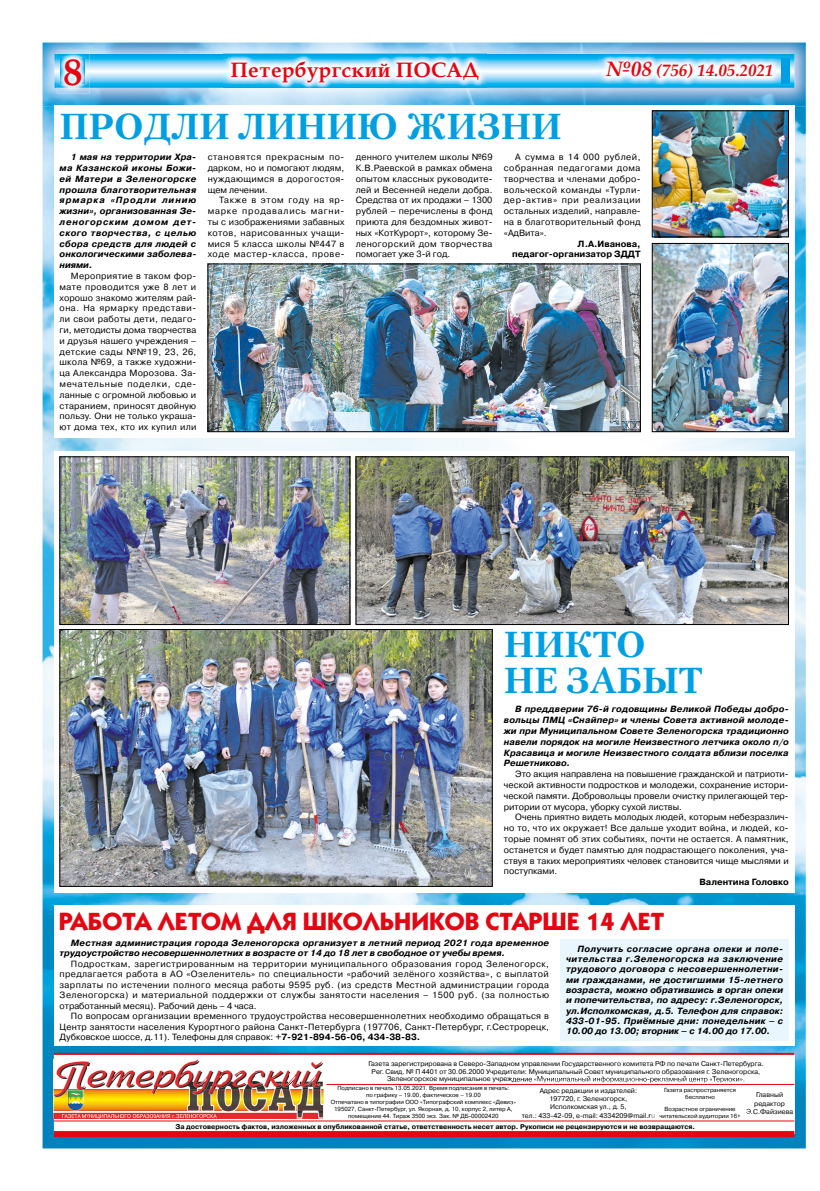
<style>
.page{position:relative;width:820px;height:1191px;background:#fff}
.page>*{position:absolute;margin:0;border:0;box-sizing:border-box;transform-origin:0 0}
.t1{font:700 37px "Palladium";color:#e30613}
.t2{font:700 36px/36px "Petersburg C";color:#009fe3}
.t3{font:700 25px "Kabel C";color:#e30613}
.t4{font:700 20px "Palladium";color:#e30613}
.t5{font:italic 700 16px "Palladium";color:#e30613}
.t6{font:9px/10.8px "Pragmatica C";letter-spacing:.01em;color:#000;text-align:justify}
.t7{font:italic 700 9px/10.8px "Pragmatica C";letter-spacing:.01em;color:#000;text-align:justify}
.t8{font:700 9px/10.8px "Pragmatica C";color:#000;text-align:right}
.t9{font:6.9px/8.2px "Pragmatica C";color:#000;text-align:center}
.t10{font:700 6.9px "Pragmatica C";color:#000}
.t11{font:5.9px/6.9px "Pragmatica C";color:#000;text-align:center}
.s1{font-size:20px}
.s2{font-weight:700}
</style>
<div class="page">
<img style="left:43px;top:106px;width:762px;height:1042px">
<img style="left:42px;top:42px;width:764px;height:64px">
<svg style="left:54px;top:54px;width:740px;height:34px;background:#70cdf3"></svg>
<div style="left:780px;top:58px;width:8px;height:26px;background:#009fe3"></div>
<img style="left:223px;top:53px;width:263px;height:37px">
<img style="left:223px;top:54px;width:263px;height:34px">
<img style="left:57px;top:51px;width:32px;height:42px">
<img style="left:57px;top:54px;width:32px;height:34px">
<img style="left:60px;top:58px;width:25px;height:26px">
<img style="left:598px;top:54px;width:181px;height:32px">
<div style="left:54px;top:1053px;width:740px;height:81px;background:#fff"></div>
<img style="left:54px;top:1059px;width:269px;height:60px">
<img style="left:511px;top:1077px;width:137px;height:5px">
<svg style="left:511px;top:1101px;width:4px;height:11px"></svg>
<svg style="left:746px;top:1108px;width:4px;height:6px"></svg>
<img style="left:665px;top:1077px;width:79px;height:5px">
<img style="left:648px;top:1077px;width:17px;height:5px">
<svg style="left:648px;top:1112px;width:6px;height:6px"></svg>
<div style="left:54px;top:1131px;width:740px;height:6px;background:#e30613"></div>
<hr style="left:326px;top:1084px;width:468px;height:1px;background:#e30613">
<hr style="left:54px;top:1120px;width:740px;height:1px;background:#e30613">
<hr style="left:54px;top:1052px;width:740px;height:2px;background:#e30613">
<div style="left:54px;top:105px;width:740px;height:332px;background:#fff"></div>
<img style="left:653px;top:113px;width:133px;height:122px">
<div style="left:651px;top:111px;width:137px;height:126px;border:1px solid #000"></div>
<img style="left:210px;top:266px;width:428px;height:164px">
<div style="left:208px;top:264px;width:432px;height:168px;border:1px solid #000"></div>
<img style="left:653px;top:245px;width:133px;height:185px">
<div style="left:651px;top:243px;width:137px;height:189px;border:1px solid #000"></div>
<div style="left:54px;top:451px;width:740px;height:441px;background:#fff"></div>
<img style="left:62px;top:631px;width:428px;height:253px">
<div style="left:60px;top:629px;width:432px;height:257px;border:1px solid #000"></div>
<img style="left:357px;top:458px;width:429px;height:165px">
<div style="left:355px;top:456px;width:433px;height:169px;border:1px solid #000"></div>
<img style="left:62px;top:458px;width:286px;height:165px">
<div style="left:60px;top:456px;width:290px;height:169px;border:1px solid #000"></div>
<div style="left:54px;top:905px;width:740px;height:140px;background:#fff"></div>
<div style="left:560px;top:939px;width:228px;height:101px;background:#eaf6fe"></div>
<h1 class="t1" style="left:63px;top:48px;width:21px">8</h1>
<h3 class="t4" style="left:230px;top:57px;width:250px">Петербургский ПОСАД</h3>
<h3 class="t5" style="left:606px;top:61px;width:169px"><span class="s1">№08</span> (756) 14.05.2021</h3>
<h2 class="t2" style="left:60px;top:108px;width:503px">ПРОДЛИ ЛИНИЮ ЖИЗНИ</h2>
<p class="t7" style="left:60px;top:152px;width:138px;text-indent:11px">1 мая на территории Хра&shy;ма Казанской иконы Божи&shy;ей Матери в Зеленогорске прошла благотворительная ярмарка «Продли линию жизни», организованная Зе&shy;леногорским домом дет&shy;ского творчества, с целью сбора средств для людей с онкологическими заболева&shy;ниями.</p>
<p class="t6" style="left:60px;top:270px;width:138px;text-indent:11px">Мероприятие в таком фор&shy;мате проводится уже 8 лет и хорошо знакомо жителям рай&shy;она. На ярмарку представи&shy;ли свои работы дети, педаго&shy;ги, методисты дома творчества и друзья нашего учреждения – детские сады №№19, 23, 26, школа №69, а также художни&shy;ца Александра Морозова. За&shy;мечательные поделки, сде&shy;ланные с огромной любовью и старанием, приносят двойную пользу. Они не только украша&shy;ют дома тех, кто их купил или</p>
<p class="t6" style="left:207px;top:152px;width:138px">становятся прекрасным по&shy;дарком, но и помогают людям, нуждающимся в дорогостоя&shy;щем лечении.</p>
<p class="t6" style="left:207px;top:195px;width:138px;text-indent:11px">Также в этом году на яр&shy;марке продавались магни&shy;ты с изображениями забавных котов, нарисованных учащи&shy;мися 5 класса школы №447 в ходе мастер-класса, прове-</p>
<p class="t6" style="left:355px;top:152px;width:138px">денного учителем школы №69<br>К.В.Раевской в рамках обмена опытом классных руководите&shy;лей и Весенней недели добра.<br>Средства от их продажи – 1300 рублей – перечислены в фонд приюта для бездомных живот&shy;ных «КотКурорт», которому Зе&shy;леногорский дом творчества помогает уже 3-й год.</p>
<p class="t6" style="left:503px;top:152px;width:138px;text-indent:11px">А сумма в 14 000 рублей, собранная педагогами дома творчества и членами добро&shy;вольческой команды «Турли&shy;дер-актив» при реализации остальных изделий, направле&shy;на в благотворительный фонд «АдВита».</p>
<p class="t8" style="left:512px;top:238px;width:130px">Л.А.Иванова, педагог-организатор ЗДДТ</p>
<h2 class="t2" style="left:503px;top:626px;width:199px">НИКТО<br>НЕ ЗАБЫТ</h2>
<p class="t7" style="left:503px;top:704px;width:286px;text-indent:11px">В преддверии 76-й годовщины Великой Победы добро&shy;вольцы ПМЦ «Снайпер» и члены Совета активной молоде&shy;жи при Муниципальном Совете Зеленогорска традиционно навели порядок на могиле Неизвестного летчика около п/о Красавица и могиле Неизвестного солдата вблизи поселка Решетниково.</p>
<p class="t6" style="left:503px;top:769px;width:286px;text-indent:11px">Это акция направлена на повышение гражданской и патриоти&shy;ческой активности подростков и молодежи, сохранение истори&shy;ческой памяти. Добровольцы провели очистку прилегающей тер&shy;ритории от мусора, уборку сухой листвы.</p>
<p class="t6" style="left:503px;top:812px;width:286px;text-indent:11px">Очень приятно видеть молодых людей, которым небезразлич&shy;но то, что их окружает! Все дальше уходит война, и людей, ко&shy;торые помнят об этих событиях, почти не остается. А памятник, останется и будет памятью для подрастающего поколения, уча&shy;ствуя в таких мероприятиях человек становится чище мыслями и поступками.</p>
<p class="t8" style="left:699px;top:877px;width:91px">Валентина Головко</p>
<h3 class="t3" style="left:60px;top:907px;width:605px">РАБОТА ЛЕТОМ ДЛЯ ШКОЛЬНИКОВ СТАРШЕ 14 ЛЕТ</h3>
<p class="t7" style="left:566px;top:943px;width:218px;line-height:10.3px;text-indent:11px">Получить согласие органа опеки и попе&shy;чительства г.Зеленогорска на заключение трудового договора с несовершеннолетни&shy;ми гражданами, не достигшими 15-летнего возраста, можно обратившись в орган опеки и попечительства, по адресу: г.Зеленогорск, ул.Исполкомская, д.5. Телефон для справок:<br>433-01-95. Приёмные дни: понедельник – с 10.00 до 13.00; вторник – с 14.00 до 17.00.</p>
<p class="t7" style="left:60px;top:937px;width:491px;line-height:10.5px;text-indent:11px">Местная администрация города Зеленогорска организует в летний период 2021 года временное трудоустройство несовершеннолетних в возрасте от 14 до 18 лет в свободное от учебы время.</p>
<p class="t6" style="left:60px;top:958px;width:491px;line-height:10.5px;text-indent:11px">Подросткам, зарегистрированным на территории муниципального образования город Зеленогорск, предлагается работа в АО «Озеленитель» по специальности «рабочий зелёного хозяйства», с выплатой зарплаты по истечении полного месяца работы 9595 руб. (из средств Местной администрации города Зеленогорска) и материальной поддержки от службы занятости населения – 1500 руб. (за полностью отработанный месяц). Рабочий день – 4 часа.</p>
<p class="t6" style="left:60px;top:1010px;width:491px;line-height:10.5px;text-indent:11px">По вопросам организации временного трудоустройства несовершеннолетних необходимо обращаться в Центр занятости населения Курортного района Санкт-Петербурга (197706, Санкт-Петербург, г.Сестрорецк, Дубковское шоссе, д.11). Телефоны для справок: <span class="s2">+7-921-894-56-06, 434-38-83.</span></p>
<p class="t9" style="left:368px;top:1059px;width:396px;line-height:7.9px">Газета зарегистрирована в Северо-Западном управлении Государственного комитета РФ по печати Санкт-Петербурга.<br>Рег. Свид. № П 4401 от 30.06.2000 Учредители: Муниципальный Совет муниципального образования г. Зеленогорска,</p>
<p class="t11" style="left:331px;top:1085px;width:186px">Подписано в печать 13.05.2021. Время подписания в печать:<br>по графику – 19.00, фактическое – 19.00<br>Отпечатано в типографии ООО «Типографский комплекс «Девиз» 195027, Санкт-Петербург, ул. Якорная, д. 10, корпус 2, литер А, помещение 44. Тираж 3500 экз. Зак. № ДБ-00002420</p>
<p class="t9" style="left:521px;top:1086px;width:135px">Адрес редакции и издателей:<br>197720, г. Зеленогорск,<br>Исполкомская ул., д. 5,<br>тел.: 433-42-09, е-mail: 4334209@mail.ru</p>
<p class="t11" style="left:664px;top:1087px;width:73px">Газета распространяется бесплатно</p>
<p class="t9" style="left:745px;top:1090px;width:49px">Главный редактор<br>Э.С.Файзиева</p>
<p class="t11" style="left:659px;top:1105px;width:82px">Возрастное ограничение читательской аудитории 16+</p>
<p class="t10" style="left:175px;top:1122px;width:521px">За достоверность фактов, изложенных в опубликованной статье, ответственность несет автор. Рукописи не рецензируются и не возвращаются.</p>
</div>
